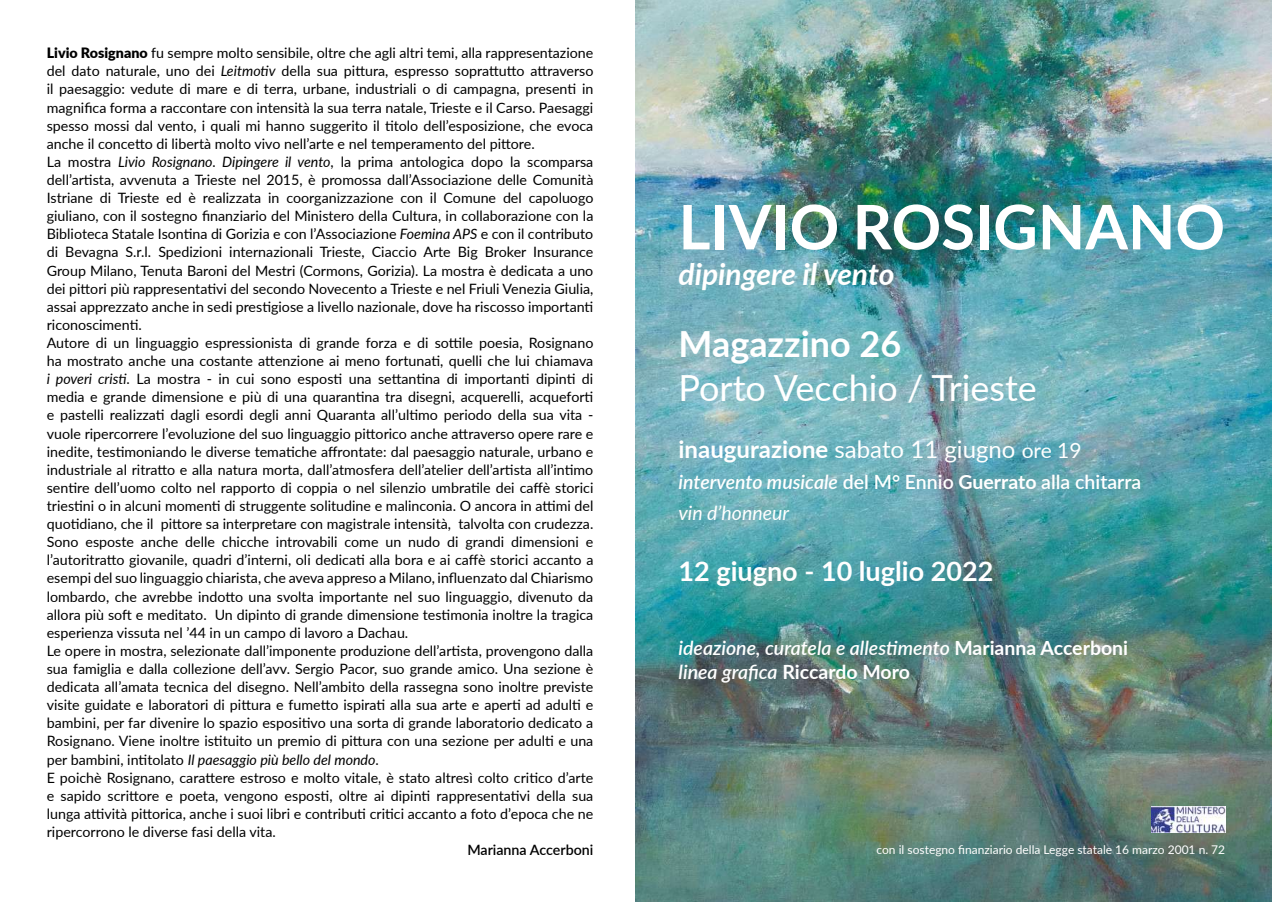
<style>
.page{position:relative;width:1272px;height:902px;background:#fff}
.page>*{position:absolute;margin:0;border:0;box-sizing:border-box;transform-origin:0 0}
.t1{font:700 61.5px "Lato";color:#fff}
.t2{font:36px "Lato";color:#fff}
.t3{font:700 36px "Lato";color:#fff}
.t4{font:italic 700 30px "Lato";color:#fff}
.t5{font:700 27px "Lato";color:#fff}
.t6{font:24px "Lato";color:#fff}
.t7{font:italic 600 19.5px/23.4px "Lato";color:#fff}
.t8{font:600 19.5px/30.9px "Lato";color:#fff}
.t9{font:14.25px/18.1px "Lato";color:#000}
.t10{font:600 14.25px "Lato";color:#000}
.t11{font:12px "Lato";color:#fff}
.s1{font-weight:900}
.s2{font-style:italic}
.s3{font-weight:700}
.s4{font-size:21px}
.s5{font-weight:400;font-style:italic}
.s6{font-weight:700;font-style:normal}
</style>
<div class="page">
<img style="left:636px;top:0;width:635px;height:901px">
<img style="left:1151px;top:806px;width:74px;height:26px">
<p class="t9" style="left:47px;top:43px;width:548px"><span class="s1">Livio Rosignano</span> fu sempre molto sensibile, oltre che agli altri temi, alla rappresentazione del dato naturale, uno dei <span class="s2">Leitmotiv</span> della sua pittura, espresso soprattutto attraverso il paesaggio: vedute di mare e di terra, urbane, industriali o di campagna, presenti in magnifica forma a raccontare con intensità la sua terra natale, Trieste e il Carso. Paesaggi spesso mossi dal vento, i quali mi hanno suggerito il titolo dell’esposizione, che evoca anche il concetto di libertà molto vivo nell’arte e nel temperamento del pittore.<br>La mostra <span class="s2">Livio Rosignano. Dipingere il vento</span>, la prima antologica dopo la scomparsa dell’artista, avvenuta a Trieste nel 2015, è promossa dall’Associazione delle Comunità Istriane di Trieste ed è realizzata in coorganizzazione con il Comune del capoluogo giuliano, con il sostegno finanziario del Ministero della Cultura, in collaborazione con la Biblioteca Statale Isontina di Gorizia e con l’Associazione <span class="s2">Foemina APS</span> e con il contributo di Bevagna S.r.l. Spedizioni internazionali Trieste, Ciaccio Arte Big Broker Insurance Group Milano, Tenuta Baroni del Mestri (Cormons, Gorizia). La mostra è dedicata a uno dei pittori più rappresentativi del secondo Novecento a Trieste e nel Friuli Venezia Giulia, assai apprezzato anche in sedi prestigiose a livello nazionale, dove ha riscosso importanti riconoscimenti.<br>Autore di un linguaggio espressionista di grande forza e di sottile poesia, Rosignano ha mostrato anche una costante attenzione ai meno fortunati, quelli che lui chiamava <span class="s2">i poveri cristi</span>. La mostra - in cui sono esposti una settantina di importanti dipinti di media e grande dimensione e più di una quarantina tra disegni, acquerelli, acqueforti e pastelli realizzati dagli esordi degli anni Quaranta all’ultimo periodo della sua vita - vuole ripercorrere l’evoluzione del suo linguaggio pittorico anche attraverso opere rare e inedite, testimoniando le diverse tematiche affrontate: dal paesaggio naturale, urbano e industriale al ritratto e alla natura morta, dall’atmosfera dell’atelier dell’artista all’intimo sentire dell’uomo colto nel rapporto di coppia o nel silenzio umbratile dei caffè storici triestini o in alcuni momenti di struggente solitudine e malinconia. O ancora in attimi del quotidiano, che il pittore sa interpretare con magistrale intensità, talvolta con crudezza.<br>Sono esposte anche delle chicche introvabili come un nudo di grandi dimensioni e l’autoritratto giovanile, quadri d’interni, oli dedicati alla bora e ai caffè storici accanto a esempi del suo linguaggio chiarista, che aveva appreso a Milano, influenzato dal Chiarismo lombardo, che avrebbe indotto una svolta importante nel suo linguaggio, divenuto da allora più soft e meditato. Un dipinto di grande dimensione testimonia inoltre la tragica esperienza vissuta nel ’44 in un campo di lavoro a Dachau.<br>Le opere in mostra, selezionate dall’imponente produzione dell’artista, provengono dalla sua famiglia e dalla collezione dell’avv. Sergio Pacor, suo grande amico. Una sezione è dedicata all’amata tecnica del disegno. Nell’ambito della rassegna sono inoltre previste visite guidate e laboratori di pittura e fumetto ispirati alla sua arte e aperti ad adulti e bambini, per far divenire lo spazio espositivo una sorta di grande laboratorio dedicato a Rosignano. Viene inoltre istituito un premio di pittura con una sezione per adulti e una per bambini, intitolato <span class="s2">Il paesaggio più bello del mondo</span>.<br>E poichè Rosignano, carattere estroso e molto vitale, è stato altresì colto critico d’arte e sapido scrittore e poeta, vengono esposti, oltre ai dipinti rappresentativi della sua lunga attività pittorica, anche i suoi libri e contributi critici accanto a foto d’epoca che ne ripercorrono le diverse fasi della vita.</p>
<p class="t10" style="left:467px;top:839px;width:127px">Marianna Accerboni</p>
<h1 class="t1" style="left:678px;top:182px;width:548px">LIVIO ROSIGNANO</h1>
<h3 class="t4" style="left:678px;top:252px;width:217px">dipingere il vento</h3>
<h2 class="t3" style="left:678px;top:318px;width:224px">Magazzino 26</h2>
<h2 class="t2" style="left:678px;top:362px;width:360px">Porto Vecchio / Trieste</h2>
<h3 class="t6" style="left:678px;top:432px;width:404px"><span class="s3">inaugurazione</span> sabato 11 giugno <span class="s4">ore 19</span></h3>
<h3 class="t8" style="left:678px;top:466px;width:464px"><span class="s2">intervento musicale</span> del M° Ennio <span class="s3">Guerrato</span> alla chitarra <span class="s5">vin d’honneur</span></h3>
<h3 class="t5" style="left:678px;top:551px;width:316px">12 giugno - 10 luglio 2022</h3>
<h3 class="t7" style="left:678px;top:635px;width:451px">ideazione, curatela e allestimento <span class="s6">Marianna Accerboni </span>linea grafica <span class="s6">Riccardo Moro</span></h3>
<p class="t11" style="left:876px;top:841px;width:350px">con il sostegno finanziario della Legge statale 16 marzo 2001 n. 72</p>
</div>
